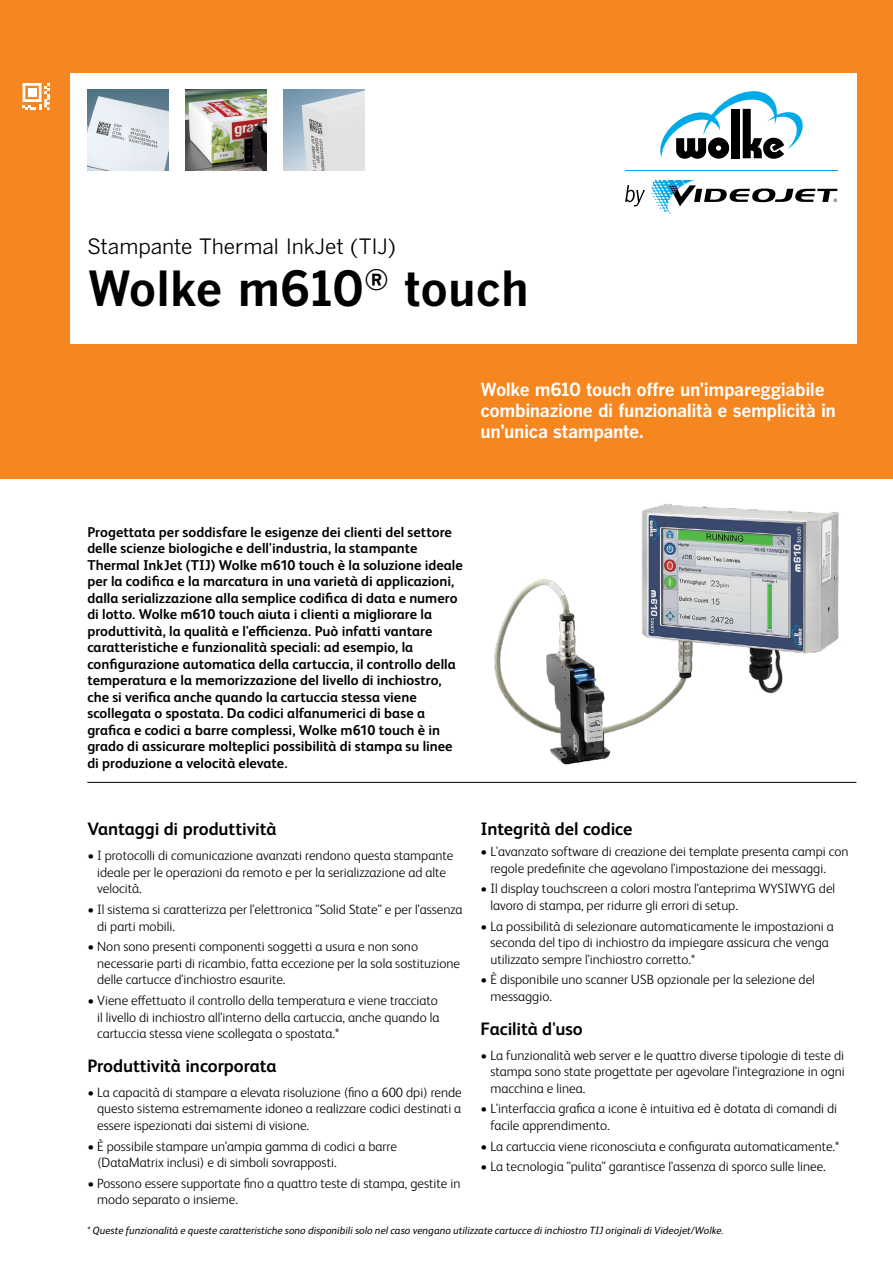
<style>
.page{position:relative;width:893px;height:1263px;background:#fff}
.page>*{position:absolute;margin:0;border:0;box-sizing:border-box;transform-origin:0 0}
.t1{font:700 48px "Benton Gothic";color:#000}
.t2{font:21px "Benton Gothic";letter-spacing:-.005em;color:#000}
.t3{font:700 18px/21px "Benton Gothic";letter-spacing:-.025em;color:#fff}
.t4{font:700 18px "FS Albert Pro";letter-spacing:-.01em;color:#000}
.t5{font:700 14.25px/16.5px "FS Albert Pro";color:#000}
.t6{font:300 13.5px/16.5px "FS Albert Pro";color:#000}
.t7{font:italic 10.5px "FS Albert Pro";color:#000}
.s1{font-weight:300;font-style:normal}
</style>
<div class="page">
<div style="left:0;top:0;width:893px;height:478px;background:#f6861f"></div>
<div style="left:70px;top:73px;width:786px;height:270px;background:#fff"></div>
<svg style="left:23px;top:83px;width:27px;height:27px"></svg>
<img style="left:186px;top:90px;width:81px;height:81px">
<img style="left:284px;top:90px;width:81px;height:81px">
<img style="left:87px;top:90px;width:81px;height:81px">
<hr style="left:87px;top:782px;width:769px;height:1px;background:#000">
<svg style="left:651px;top:180px;width:187px;height:34px"></svg>
<svg style="left:660px;top:91px;width:143px;height:68px"></svg>
<hr style="left:625px;top:171px;width:213px;height:1px;background:#00aae7">
<svg style="left:625px;top:185px;width:20px;height:21px"></svg>
<img style="left:494px;top:504px;width:345px;height:261px">
<h2 class="t2" style="left:87px;top:234px;width:310px">Stampante Thermal InkJet (TIJ)</h2>
<h1 class="t1" style="left:87px;top:261px;width:443px">Wolke m610<sup>®</sup> touch</h1>
<h3 class="t3" style="left:480px;top:380px;width:357px">Wolke m610 touch offre un'impareggiabile combinazione di funzionalità e semplicità in un'unica stampante.</h3>
<p class="t5" style="left:87px;top:523px;width:377px">Progettata per soddisfare le esigenze dei clienti del settore delle scienze biologiche e dell'industria, la stampante Thermal InkJet (TIJ) Wolke m610 touch è la soluzione ideale per la codifica e la marcatura in una varietà di applicazioni, dalla serializzazione alla semplice codifica di data e numero di lotto. Wolke m610 touch aiuta i clienti a migliorare la produttività, la qualità e l'efficienza. Può infatti vantare caratteristiche e funzionalità speciali: ad esempio, la configurazione automatica della cartuccia, il controllo della temperatura e la memorizzazione del livello di inchiostro, che si verifica anche quando la cartuccia stessa viene scollegata o spostata. Da codici alfanumerici di base a grafica e codici a barre complessi, Wolke m610 touch è in grado di assicurare molteplici possibilità di stampa su linee di produzione a velocità elevate.</p>
<h3 class="t4" style="left:87px;top:816px;width:191px">Vantaggi di produttività</h3>
<p class="t6" style="left:97px;top:846px;width:358px;text-indent:-10px">• I protocolli di comunicazione avanzati rendono questa stampante ideale per le operazioni da remoto e per la serializzazione ad alte velocità.</p>
<p class="t6" style="left:97px;top:900px;width:367px;text-indent:-10px">• Il sistema si caratterizza per l'elettronica "Solid State" e per l'assenza di parti mobili.</p>
<p class="t6" style="left:97px;top:937px;width:364px;text-indent:-10px">• Non sono presenti componenti soggetti a usura e non sono necessarie parti di ricambio, fatta eccezione per la sola sostituzione delle cartucce d'inchiostro esaurite.</p>
<p class="t6" style="left:97px;top:991px;width:344px;text-align:justify;text-indent:-10px">• Viene effettuato il controllo della temperatura e viene tracciato il livello di inchiostro all'interno della cartuccia, anche quando la cartuccia stessa viene scollegata o spostata.*</p>
<h3 class="t4" style="left:87px;top:1053px;width:191px">Produttività incorporata</h3>
<p class="t6" style="left:97px;top:1083px;width:366px;text-align:justify;text-indent:-10px">• La capacità di stampare a elevata risoluzione (fino a 600 dpi) rende questo sistema estremamente idoneo a realizzare codici destinati a essere ispezionati dai sistemi di visione.</p>
<p class="t6" style="left:97px;top:1137px;width:301px;text-indent:-10px">• È possibile stampare un'ampia gamma di codici a barre (DataMatrix inclusi) e di simboli sovrapposti.</p>
<p class="t6" style="left:97px;top:1174px;width:365px;text-indent:-10px">• Possono essere supportate fino a quattro teste di stampa, gestite in modo separato o insieme.</p>
<h3 class="t4" style="left:481px;top:816px;width:153px">Integrità del codice</h3>
<p class="t6" style="left:490px;top:842px;width:360px;text-indent:-10px">• L'avanzato software di creazione dei template presenta campi con regole predefinite che agevolano l'impostazione dei messaggi.</p>
<p class="t6" style="left:490px;top:879px;width:346px;text-indent:-10px">• Il display touchscreen a colori mostra l'anteprima WYSIWYG del lavoro di stampa, per ridurre gli errori di setup.</p>
<p class="t6" style="left:490px;top:917px;width:345px;text-indent:-10px">• La possibilità di selezionare automaticamente le impostazioni a seconda del tipo di inchiostro da impiegare assicura che venga utilizzato sempre l'inchiostro corretto.*</p>
<p class="t6" style="left:490px;top:970px;width:326px;text-indent:-10px">• È disponibile uno scanner USB opzionale per la selezione del messaggio.</p>
<h3 class="t4" style="left:481px;top:1016px;width:104px">Facilità d'uso</h3>
<p class="t6" style="left:490px;top:1046px;width:356px;text-align:justify;text-indent:-10px">• La funzionalità web server e le quattro diverse tipologie di teste di stampa sono state progettate per agevolare l'integrazione in ogni macchina e linea.</p>
<p class="t6" style="left:490px;top:1099px;width:348px;text-indent:-10px">• L'interfaccia grafica a icone è intuitiva ed è dotata di comandi di facile apprendimento.</p>
<p class="t6" style="left:481px;top:1137px;width:360px">• La cartuccia viene riconosciuta e configurata automaticamente.*</p>
<p class="t6" style="left:481px;top:1157px;width:347px">• La tecnologia "pulita" garantisce l'assenza di sporco sulle linee.</p>
<p class="t7" style="left:87px;top:1223px;width:638px"><span class="s1">*</span> Queste funzionalità e queste caratteristiche sono disponibili solo nel caso vengano utilizzate cartucce di inchiostro TIJ originali di Videojet/Wolke.</p>
</div>
